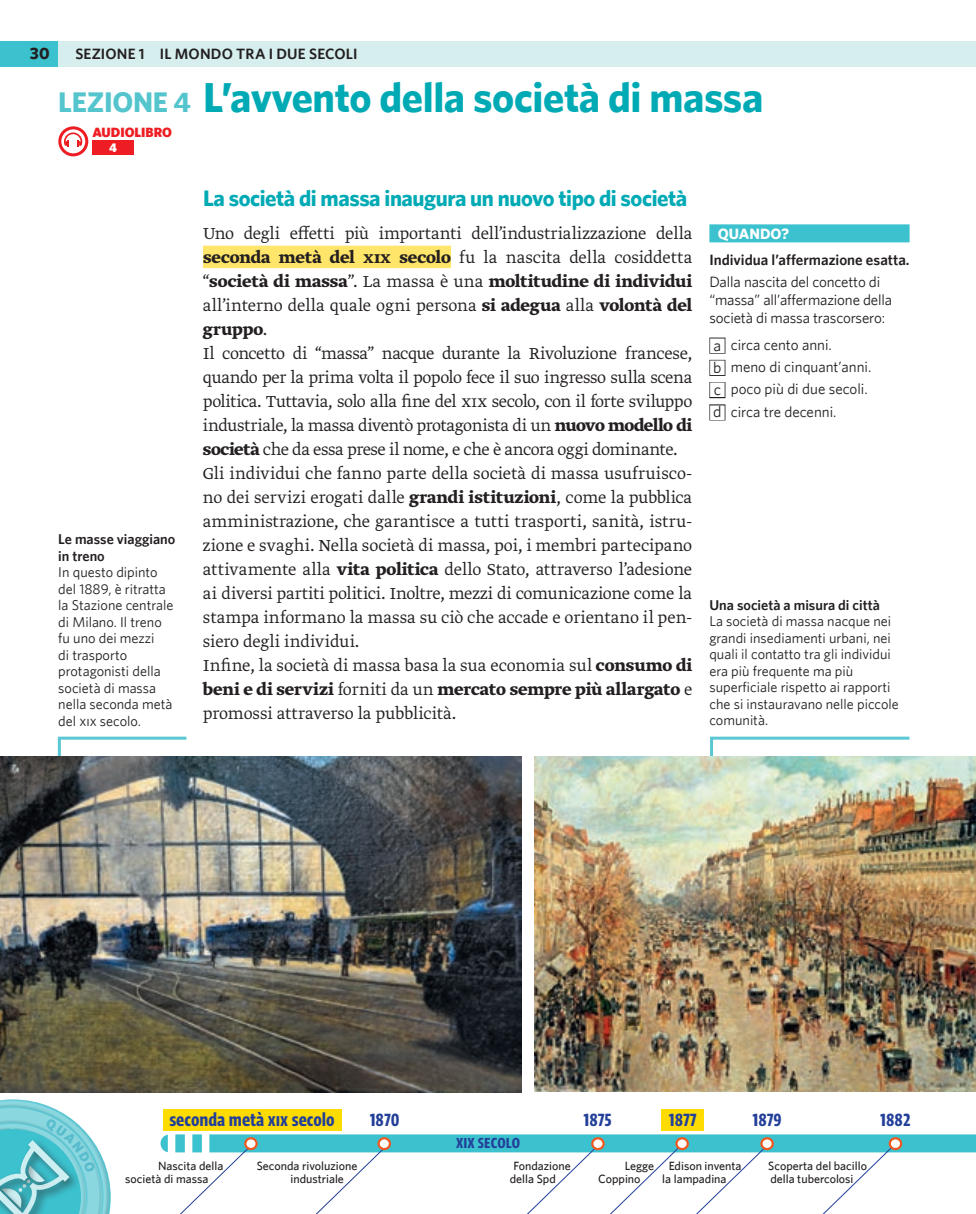
<style>
.page{position:relative;width:976px;height:1214px;background:#fff}
.page>*{position:absolute;margin:0;border:0;box-sizing:border-box;transform-origin:0 0}
.t1{font:700 42px "Whitney";letter-spacing:-.01em;color:#00aab5}
.t2{font:700 28.5px "Whitney";color:#55c5cd}
.t3{font:700 22.5px "Whitney";letter-spacing:-.02em;color:#00aab5}
.t4{font:21px "Greta Sans Cnd Std Bld";color:#223f99}
.t5{font:18.75px/24px "Greta Text Pro Light Min";letter-spacing:-.01em;color:#231f20}
.t6{font:17.25px "Greta Sans Cnd Std Bld";color:#223f99}
.t7{font:700 16.5px "Whitney";color:#231f20}
.t8{font:15px/18px "Whitney";letter-spacing:-.01em;color:#231f20}
.t9{font:600 15px/26.5px "Whitney";letter-spacing:.005em;color:#231f20}
.t10{font:14.25px/16.5px "Whitney";color:#231f20}
.t11{font:900 13.5px "Whitney";color:#ee1d23}
.t12{font:900 12.75px "Whitney";color:#fff}
.t13{font:500 12px/13.5px "Whitney";color:#231f20}
.s1{font-size:28.5px;color:#55c5cd}
.s2{font-weight:600}
.s3{font-family:"Whitney Book SC"}
.s4{font-family:"Greta Text Pro";font-weight:700}
.s5{font-weight:700;color:#fff}
.s6{color:#fff}
.s7{font-size:15.75px}
</style>
<div class="page">
<div style="left:0;top:41px;width:58px;height:26px;background:#3cc1ce"></div>
<div style="left:58px;top:41px;width:917px;height:26px;background:#d6eeed"></div>
<svg style="left:710px;top:736px;width:200px;height:20px"></svg>
<svg style="left:57px;top:736px;width:130px;height:20px"></svg>
<img style="left:534px;top:756px;width:441px;height:335px">
<img style="left:0;top:756px;width:521px;height:335px">
<div style="left:169px;top:1134px;width:806px;height:18px;background:#3cc1ce"></div>
<svg style="left:300px;top:1145px;width:89px;height:68px"></svg>
<svg style="left:807px;top:1145px;width:88px;height:68px"></svg>
<svg style="left:511px;top:1142px;width:258px;height:71px"></svg>
<svg style="left:378px;top:1138px;width:12px;height:10px"></svg>
<div style="left:377px;top:1136px;width:14px;height:13px;border:2px solid #f15921;border-radius:50%"></div>
<svg style="left:889px;top:1138px;width:11px;height:10px"></svg>
<div style="left:888px;top:1136px;width:13px;height:13px;border:2px solid #f15921;border-radius:50%"></div>
<svg style="left:592px;top:1138px;width:11px;height:10px"></svg>
<div style="left:591px;top:1136px;width:13px;height:13px;border:2px solid #f15921;border-radius:50%"></div>
<svg style="left:676px;top:1138px;width:11px;height:10px"></svg>
<div style="left:675px;top:1136px;width:13px;height:13px;border:2px solid #f15921;border-radius:50%"></div>
<svg style="left:165px;top:1142px;width:88px;height:71px"></svg>
<svg style="left:245px;top:1138px;width:11px;height:10px"></svg>
<div style="left:244px;top:1136px;width:13px;height:13px;border:2px solid #f15921;border-radius:50%"></div>
<div style="left:168px;top:1130px;width:7px;height:24px;background:#fff"></div>
<div style="left:185px;top:1130px;width:7px;height:24px;background:#fff"></div>
<div style="left:202px;top:1130px;width:7px;height:24px;background:#fff"></div>
<svg style="left:761px;top:1138px;width:11px;height:10px"></svg>
<div style="left:760px;top:1136px;width:13px;height:13px;border:2px solid #f15921;border-radius:50%"></div>
<div style="left:661px;top:1108px;width:42px;height:22px;background:#ffdc01"></div>
<div style="left:163px;top:1108px;width:178px;height:22px;background:#ffdc01"></div>
<div style="left:203px;top:245px;width:248px;height:23px;background:#ffe569"></div>
<div style="left:709px;top:224px;width:200px;height:18px;background:#3cc1ce"></div>
<div style="left:709px;top:337px;width:16px;height:16px;border:2px solid #231f20"></div>
<div style="left:709px;top:360px;width:16px;height:16px;border:2px solid #231f20"></div>
<div style="left:709px;top:382px;width:16px;height:16px;border:2px solid #231f20"></div>
<div style="left:709px;top:404px;width:16px;height:16px;border:2px solid #231f20"></div>
<div style="left:92px;top:140px;width:42px;height:15px;background:#ee1d23"></div>
<svg style="left:58px;top:126px;width:30px;height:30px"></svg>
<svg style="left:0;top:1081px;width:129px;height:133px"></svg>
<p class="t7" style="left:30px;top:44px;width:21px">30</p>
<p class="t9" style="left:75px;top:40px;width:284px">sezione 1 il mondo tra i due secoli</p>
<p class="t2" style="left:58px;top:85px;width:17px">Lezione</p>
<p class="t1" style="left:173px;top:72px;width:591px"><span class="s1">4</span> L’avvento della società di massa</p>
<p class="t11" style="left:92px;top:124px;width:19px">AUDIO</p>
<p class="t11" style="left:134px;top:124px;width:29px">LIBRO</p>
<p class="t12" style="left:109px;top:140px;width:9px">4</p>
<p class="t10" style="left:58px;top:530px;width:118px"><span class="s2">Le masse viaggiano in treno<br></span>In questo dipinto del 1889, è ritratta la Stazione centrale di Milano. Il treno fu uno dei mezzi<br>di trasporto protagonisti della società di massa nella seconda metà del <span class="s3">xix</span> secolo.</p>
<p class="t3" style="left:203px;top:185px;width:485px">La società di massa inaugura un nuovo tipo di società</p>
<p class="t5" style="left:203px;top:222px;width:491px">Uno degli effetti più importanti dell’industrializzazione della <span class="s4">seconda metà del xix secolo</span> fu la nascita della cosiddetta “<span class="s4">società di massa</span>”. La massa è una <span class="s4">moltitudine di individui </span>all’interno della quale ogni persona <span class="s4">si adegua</span> alla <span class="s4">volontà del gruppo</span>.<br>Il concetto di “massa” nacque durante la Rivoluzione francese, quando per la prima volta il popolo fece il suo ingresso sulla scena politica. Tuttavia, solo alla fine del xix secolo, con il forte sviluppo industriale, la massa diventò protagonista di un <span class="s4">nuovo modello di società</span> che da essa prese il nome, e che è ancora oggi dominante.<br>Gli individui che fanno parte della società di massa usufruisco&shy;no dei servizi erogati dalle <span class="s4">grandi istituzioni</span>, come la pubblica amministrazione, che garantisce a tutti trasporti, sanità, istru&shy;zione e svaghi. Nella società di massa, poi, i membri partecipano attivamente alla <span class="s4">vita politica</span> dello Stato, attraverso l’adesione ai diversi partiti politici. Inoltre, mezzi di comunicazione come la stampa informano la massa su ciò che accade e orientano il pen&shy;siero degli individui.<br>Infine, la società di massa basa la sua economia sul <span class="s4">consumo di beni e di servizi</span> forniti da un <span class="s4">mercato sempre più allargato</span> e promossi attraverso la pubblicità.</p>
<p class="t9" style="left:709px;top:219px;width:201px;text-indent:9px"><span class="s5">quando?<br></span>Individua l’affermazione esatta.</p>
<p class="t8" style="left:709px;top:273px;width:184px">Dalla nascita del concetto di “massa” all’affermazione della società di massa trascorsero:</p>
<p class="t8" style="left:709px;top:335px;width:124px"><span class="s6">■</span><span class="s7">a</span> circa cento anni.</p>
<p class="t8" style="left:709px;top:357px;width:163px"><span class="s6">■</span><span class="s7">b</span> meno di cinquant’anni.</p>
<p class="t8" style="left:709px;top:380px;width:160px"><span class="s6">■</span><span class="s7">c</span> poco più di due secoli.</p>
<p class="t8" style="left:709px;top:402px;width:128px"><span class="s6">■</span><span class="s7">d</span> circa tre decenni.</p>
<p class="t10" style="left:709px;top:596px;width:191px"><span class="s2">Una società a misura di città<br></span>La società di massa nacque nei grandi insediamenti urbani, nei quali il contatto tra gli individui era più frequente ma più superficiale rispetto ai rapporti che si instauravano nelle piccole comunità.</p>
<p class="t4" style="left:169px;top:1106px;width:167px">seconda metà xix secolo</p>
<p class="t4" style="left:583px;top:1106px;width:30px">1875</p>
<p class="t4" style="left:668px;top:1106px;width:29px">1877</p>
<p class="t4" style="left:752px;top:1106px;width:31px">1879</p>
<p class="t4" style="left:369px;top:1106px;width:31px">1870</p>
<p class="t4" style="left:880px;top:1106px;width:32px">1882</p>
<p class="t6" style="left:456px;top:1132px;width:66px">xix secolo</p>
<p class="t13" style="left:509px;top:1158px;width:62px;text-indent:4px">Fondazione della Spd</p>
<p class="t13" style="left:768px;top:1158px;width:100px">Scoperta del bacillo della tubercolosi</p>
<p class="t13" style="left:125px;top:1158px;width:100px;text-indent:33px">Nascita della società di massa</p>
<p class="t13" style="left:662px;top:1158px;width:81px;text-indent:6px">Edison inventa la lampadina</p>
<p class="t13" style="left:290px;top:1158px;width:68px;text-indent:-34px">Seconda rivoluzione industriale</p>
<p class="t13" style="left:598px;top:1158px;width:57px;text-indent:26px">Legge<br>Coppino</p>
</div>
